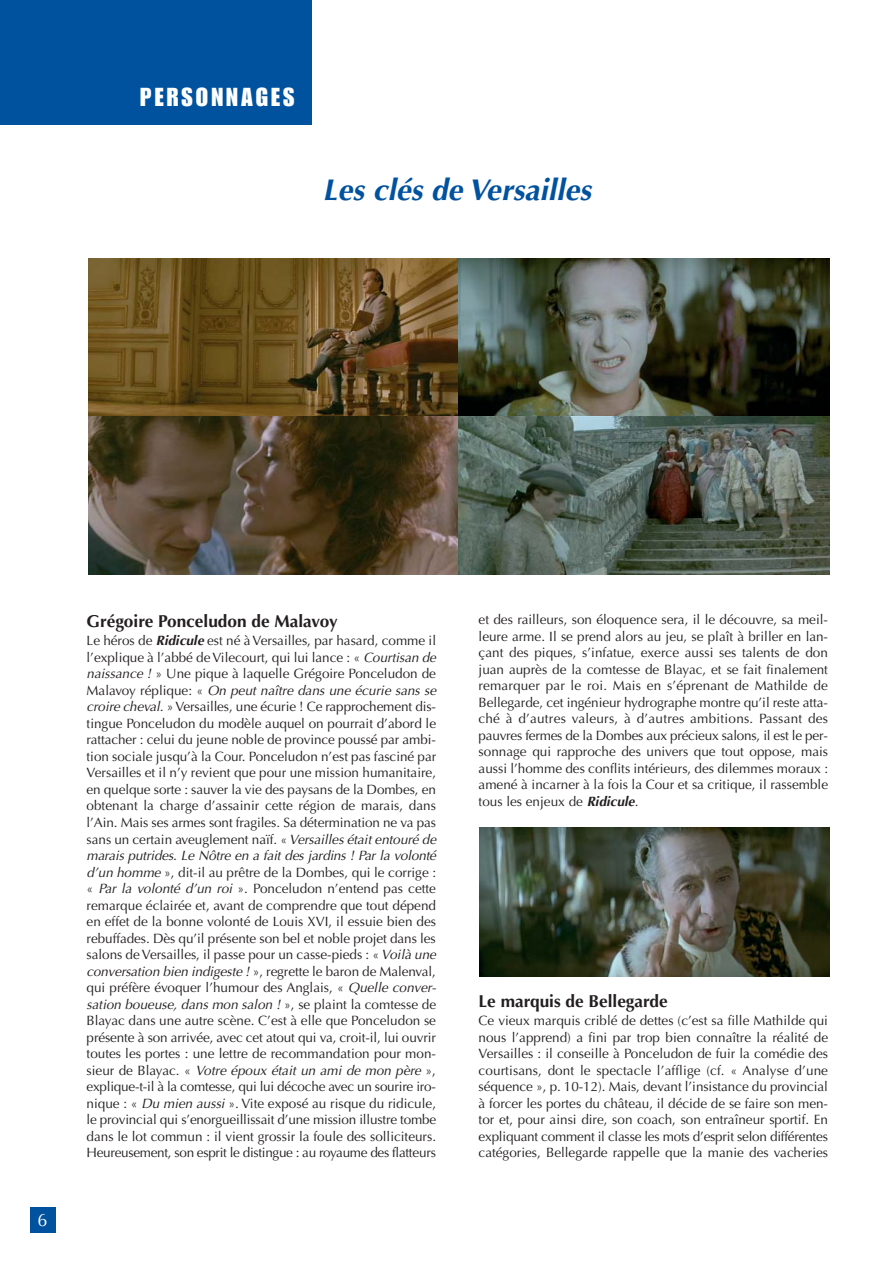
<style>
.page{position:relative;width:893px;height:1263px;background:#fff}
.page>*{position:absolute;margin:0;border:0;box-sizing:border-box;transform-origin:0 0}
.t1{font:italic 700 30px "Optima";color:#00529f}
.t2{font:25.5px "Impact";letter-spacing:.12em;color:#fff}
.t3{font:18px "Optima";color:#fff}
.t4{font:700 17.25px "Optima";color:#231f20}
.t5{font:13.5px/16.5px "Optima";color:#231f20;text-align:justify}
.s1{font-weight:700;font-style:italic}
.s2{font-style:italic}
</style>
<div class="page">
<div style="left:30px;top:1208px;width:25px;height:25px;background:#00529f"></div>
<div style="left:0;top:0;width:311px;height:125px;background:#00529f"></div>
<img style="left:479px;top:827px;width:350px;height:149px">
<img style="left:88px;top:258px;width:741px;height:158px">
<svg style="left:88px;top:416px;width:371px;height:159px;background:#4e422d"></svg>
<svg style="left:459px;top:416px;width:370px;height:159px;background:#556157"></svg>
<h2 class="t2" style="left:140px;top:87px;width:156px">PERSONNAGES</h2>
<h1 class="t1" style="left:322px;top:178px;width:270px">Les clés de Versailles</h1>
<h3 class="t3" style="left:38px;top:1213px;width:12px">6</h3>
<p class="t4" style="left:87px;top:614px;width:253px">Grégoire Ponceludon de Malavoy</p>
<p class="t5" style="left:87px;top:634px;width:351px">Le héros de <span class="s1">Ridicule</span> est né à Versailles, par hasard, comme il l’explique à l’abbé de Vilecourt, qui lui lance : « <span class="s2">Courtisan de naissance !</span> » Une pique à laquelle Grégoire Ponceludon de Malavoy réplique: « <span class="s2">On peut naître dans une écurie sans se croire cheval.</span> » Versailles, une écurie ! Ce rapprochement dis&shy;tingue Ponceludon du modèle auquel on pourrait d’abord le rattacher : celui du jeune noble de province poussé par ambi&shy;tion sociale jusqu’à la Cour. Ponceludon n’est pas fasciné par Versailles et il n’y revient que pour une mission humanitaire, en quelque sorte : sauver la vie des paysans de la Dombes, en obtenant la charge d’assainir cette région de marais, dans l’Ain. Mais ses armes sont fragiles. Sa détermination ne va pas sans un certain aveuglement naïf. «<span class="s2">Versailles était entouré de marais putrides. Le Nôtre en a fait des jardins ! Par la volonté d’un homme</span> », dit-il au prêtre de la Dombes, qui le corrige : « <span class="s2">Par la volonté d’un roi</span> ». Ponceludon n’entend pas cette remarque éclairée et, avant de comprendre que tout dépend en effet de la bonne volonté de Louis XVI, il essuie bien des rebuffades. Dès qu’il présente son bel et noble projet dans les salons de Versailles, il passe pour un casse-pieds : « <span class="s2">Voilà une conversation bien indigeste !</span> », regrette le baron de Malenval, qui préfère évoquer l’humour des Anglais, « <span class="s2">Quelle conver&shy;sation boueuse, dans mon salon !</span> », se plaint la comtesse de Blayac dans une autre scène. C’est à elle que Ponceludon se présente à son arrivée, avec cet atout qui va, croit-il, lui ouvrir toutes les portes : une lettre de recommandation pour mon&shy;sieur de Blayac. « <span class="s2">Votre époux était un ami de mon père</span> », explique-t-il à la comtesse, qui lui décoche avec un sourire iro&shy;nique : « <span class="s2">Du mien aussi</span> ». Vite exposé au risque du ridicule, le provincial qui s’enorgueillissait d’une mission illustre tombe dans le lot commun : il vient grossir la foule des solliciteurs.<br>Heureusement, son esprit le distingue : au royaume des flatteurs</p>
<p class="t5" style="left:478px;top:613px;width:351px">et des railleurs, son éloquence sera, il le découvre, sa meil&shy;leure arme. Il se prend alors au jeu, se plaît à briller en lan&shy;çant des piques, s’infatue, exerce aussi ses talents de don juan auprès de la comtesse de Blayac, et se fait finalement remarquer par le roi. Mais en s’éprenant de Mathilde de Bellegarde, cet ingénieur hydrographe montre qu’il reste atta&shy;ché à d’autres valeurs, à d’autres ambitions. Passant des pauvres fermes de la Dombes aux précieux salons, il est le per&shy;sonnage qui rapproche des univers que tout oppose, mais aussi l’homme des conflits intérieurs, des dilemmes moraux : amené à incarner à la fois la Cour et sa critique, il rassemble tous les enjeux de <span class="s1">Ridicule</span>.</p>
<p class="t4" style="left:478px;top:994px;width:191px">Le marquis de Bellegarde</p>
<p class="t5" style="left:478px;top:1014px;width:351px">Ce vieux marquis criblé de dettes (c’est sa fille Mathilde qui nous l’apprend) a fini par trop bien connaître la réalité de Versailles : il conseille à Ponceludon de fuir la comédie des courtisans, dont le spectacle l’afflige (cf. « Analyse d’une séquence », p. 10-12). Mais, devant l’insistance du provincial à forcer les portes du château, il décide de se faire son men&shy;tor et, pour ainsi dire, son coach, son entraîneur sportif. En expliquant comment il classe les mots d’esprit selon différentes catégories, Bellegarde rappelle que la manie des vacheries</p>
</div>
